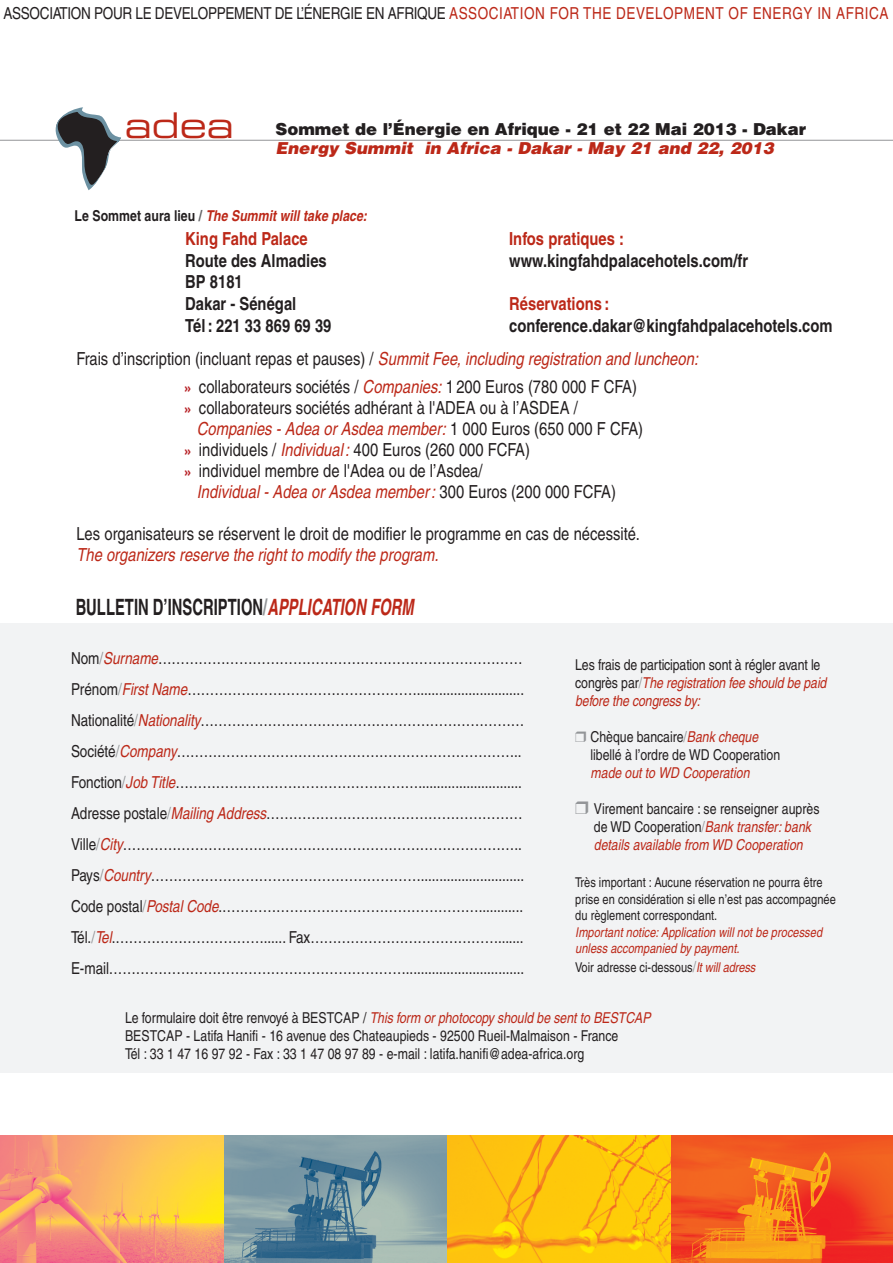
<style>
.page{position:relative;width:893px;height:1263px;background:#fff}
.page>*{position:absolute;margin:0;border:0;box-sizing:border-box;transform-origin:0 0}
.t1{font:35.4px "Eurostile Extended Two";color:#bc2818}
.t2{font:700 condensed 22.5px "Helvetica";color:#231f20;scale:.8 1}
.t3{font:condensed 18px/28.5px "Helvetica";color:#231f20}
.t4{font:italic condensed 18px "Helvetica";color:#bc2818}
.t5{font:700 condensed 18px/21.6px "Helvetica";color:#231f20}
.t6{font:700 condensed 18px "Helvetica";color:#bc2818}
.t7{font:condensed 16.5px/31px "Helvetica";letter-spacing:-.005em;color:#231f20}
.t8{font:900 16.5px "Helvetica";color:#231f20}
.t9{font:italic 900 16.5px "Helvetica";letter-spacing:.005em;color:#bc2818}
.t10{font:condensed 15px/18px "Helvetica";color:#231f20}
.t11{font:italic 700 condensed 15px "Helvetica";color:#bc2818}
.t12{font:italic condensed 15px "Helvetica";color:#bc2818}
.t13{font:condensed 13.5px/16.5px "Helvetica";color:#231f20}
.t14{font:italic condensed 13.5px/16.5px "Helvetica";color:#bc2818}
.s1{color:#bc2818}
.s2{font-style:normal;color:#231f20}
.s3{font-style:normal;color:#636366}
.s4{font-style:italic;color:#bc2818}
.s5{font-family:"Meta";font-weight:700;font-stretch:normal;font-size:12px;color:#b71f24}
.s6{color:#939598}
.s7{font-size:15px;color:#939598}
</style>
<div class="page">
<hr style="left:0;top:140px;width:893px;height:1px;background:#939598">
<svg style="left:56px;top:107px;width:65px;height:83px"></svg>
<img style="left:671px;top:1135px;width:222px;height:128px">
<div style="left:0;top:624px;width:893px;height:449px;background:#f2f3f4"></div>
<svg style="left:0;top:1135px;width:224px;height:128px"></svg>
<svg style="left:224px;top:1135px;width:224px;height:128px"></svg>
<svg style="left:448px;top:1135px;width:223px;height:128px;fill:#fec70b"></svg>
<p class="t7" style="left:3px;top:-1px;width:886px">ASSOCIATION POUR LE DEVELOPPEMENT DE L’ÉNERGIE EN AFRIQUE <span class="s1">ASSOCIATION FOR THE DEVELOPMENT OF ENERGY IN AFRICA</span></p>
<h1 class="t1" style="left:125px;top:113px;width:111px">adea</h1>
<p class="t8" style="left:276px;top:119px;width:532px">Sommet de l’Énergie en Afrique - 21 et 22 Mai 2013 - Dakar</p>
<p class="t9" style="left:276px;top:139px;width:500px">Energy Summit in Africa - Dakar - May 21 and 22, 2013</p>
<p class="t11" style="left:75px;top:210px;width:294px"><span class="s2">Le Sommet aura lieu</span> <span class="s3">/</span> The Summit will take place:</p>
<p class="t6" style="left:185px;top:232px;width:124px">King Fahd Palace</p>
<p class="t6" style="left:509px;top:232px;width:116px">Infos pratiques :</p>
<p class="t5" style="left:185px;top:251px;width:143px">Route des Almadies</p>
<p class="t5" style="left:509px;top:251px;width:240px">www.kingfahdpalacehotels.com/fr</p>
<p class="t5" style="left:185px;top:273px;width:113px">BP 8181<br>Dakar - Sénégal</p>
<p class="t6" style="left:509px;top:297px;width:102px">Réservations :</p>
<p class="t5" style="left:185px;top:316px;width:148px">Tél: 221 33 869 69 39</p>
<p class="t5" style="left:509px;top:316px;width:325px">conference.dakar@kingfahdpalacehotels.com</p>
<p class="t3" style="left:184px;top:346px;width:515px;text-indent:-108px">Frais d’inscription (incluant repas et pauses) / <span class="s4">Summit Fee, including registration and luncheon: </span><span class="s5">»</span> collaborateurs sociétés / <span class="s4">Companies:</span> 1 200 Euros (780 000 F CFA)</p>
<p class="t3" style="left:184px;top:395px;width:395px"><span class="s5">»</span> collaborateurs sociétés adhérant à l'ADEA ou à l’ASDEA /</p>
<p class="t4" style="left:197px;top:422px;width:448px">Companies - Adea or Asdea member: <span class="s2">1 000 Euros (650 000 F CFA)</span></p>
<p class="t3" style="left:184px;top:437px;width:347px"><span class="s5">»</span> individuels / <span class="s4">Individual :</span> 400 Euros (260 000 FCFA)</p>
<p class="t3" style="left:184px;top:458px;width:300px"><span class="s5">»</span> individuel membre de l'Adea ou de l’Asdea/</p>
<p class="t4" style="left:197px;top:485px;width:421px">Individual - Adea or Asdea member: <span class="s2">300 Euros (200 000 FCFA)</span></p>
<p class="t3" style="left:76px;top:521px;width:565px">Les organisateurs se réservent le droit de modifier le programme en cas de nécessité.</p>
<p class="t4" style="left:76px;top:548px;width:364px">The organizers reserve the right to modify the program.</p>
<h2 class="t2" style="left:76px;top:599px;width:424px">BULLETIN D’INSCRIPTION<span class="s6">/</span><span class="s4">APPLICATION FORM</span></h2>
<p class="t7" style="left:71px;top:644px;width:455px">Nom<span class="s6">/</span><span class="s4">Surname</span>……………………………………………………………………… Prénom<span class="s6">/</span><span class="s4">First Name</span>…………………………………………….............................<br>Nationalité<span class="s6">/</span><span class="s4">Nationality</span>……………………………………………………………… Société<span class="s6">/</span><span class="s4">Company</span>…………………………………………………………………..<br>Fonction<span class="s6">/</span><span class="s4">Job Title</span>………………………………………………............................<br>Adresse postale<span class="s6">/</span><span class="s4">Mailing Address</span>………………………………………………… Ville<span class="s6">/</span><span class="s4">City</span>……………………………………………………………………………..<br>Pays<span class="s6">/</span><span class="s4">Country</span>……………………………………………………............................<br>Code postal<span class="s6">/</span><span class="s4">Postal Code</span>.…………………………………………………............<br>Tél.<span class="s6">/</span><span class="s4">Tel</span>.……………………………...... Fax…………………………………….......<br>E-mail…………………………………………………………................................</p>
<p class="t10" style="left:125px;top:1010px;width:527px">Le formulaire doit être renvoyé à BESTCAP / <span class="s4">This form or photocopy should be sent to BESTCAP<br></span>BESTCAP - Latifa Hanifi - 16 avenue des Chateaupieds - 92500 Rueil-Malmaison - France<br>Tél : 33 1 47 16 97 92 - Fax : 33 1 47 08 97 89 - e-mail : latifa.hanifi@adea-africa.org</p>
<p class="t10" style="left:575px;top:657px;width:253px">Les frais de participation sont à régler avant le congrès par<span class="s6">/</span><span class="s4">The registration fee should be paid before the congress by:</span></p>
<p class="t10" style="left:591px;top:729px;width:191px">Chèque bancaire<span class="s6">/</span><span class="s4">Bank cheque </span>libellé à l’ordre de WD Cooperation</p>
<p class="t12" style="left:591px;top:767px;width:160px">made out to WD Cooperation</p>
<p class="t10" style="left:594px;top:801px;width:227px">Virement bancaire : se renseigner auprès de WD Cooperation<span class="s6">/</span><span class="s4">Bank transfer: bank details available from WD Cooperation</span></p>
<p class="t13" style="left:575px;top:875px;width:262px">Très important : Aucune réservation ne pourra être prise en considération si elle n’est pas accompagnée du règlement correspondant.</p>
<p class="t14" style="left:575px;top:925px;width:248px">Important notice: Application will not be processed unless accompanied by payment.</p>
<p class="t13" style="left:575px;top:960px;width:182px">Voir adresse ci-dessous<span class="s7">/</span><span class="s4">It will adress</span></p>
</div>
